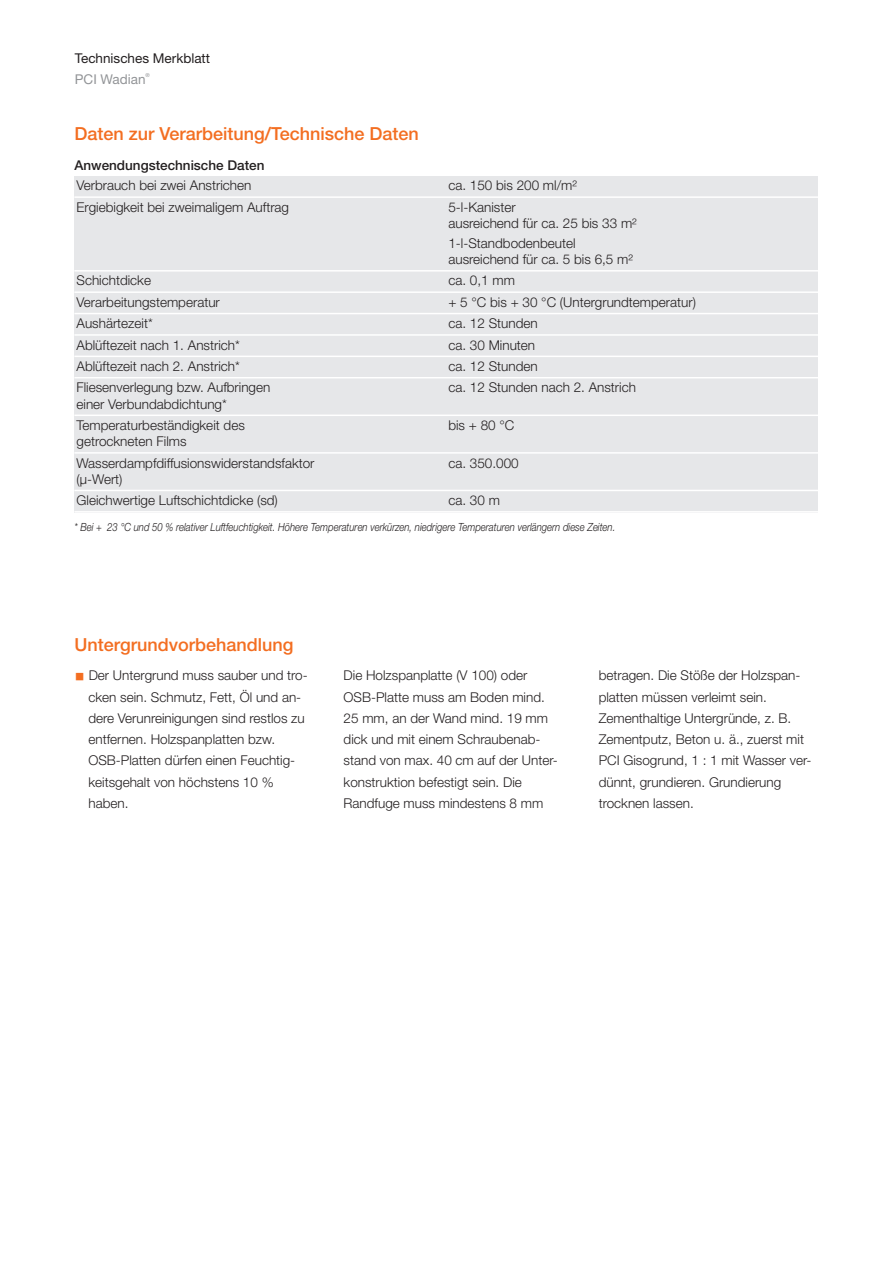
<style>
.page{position:relative;width:893px;height:1263px;background:#fff}
.page>*{position:absolute;margin:0;border:0;box-sizing:border-box;transform-origin:0 0}
.t1{font:500 18px "Helvetica Neue LT Pro";color:#f36e21}
.t2{font:300 13.5px/21.3px "Helvetica Neue LT Pro";color:#231f20}
.t3{font:500 13.5px "Helvetica Neue LT Pro";color:#231f20}
.t4{font:13.5px "Helvetica Neue LT Pro";color:#231f20}
.t5{font:13.5px "Helvetica Neue LT Pro";color:#939598}
.t6{font:italic 300 11.25px "Helvetica Neue LT Pro";color:#231f20;scale:.85 1}
.t7{font:5.4px "Helvetica Neue LT Pro";color:#939598}
.s1{font-family:"Li Gothic Med";font-weight:400;font-size:10.5px;color:#f36e21}
</style>
<div class="page">
<div style="left:74px;top:176px;width:372px;height:21px;background:#e6e7e9"></div>
<div style="left:446px;top:176px;width:372px;height:21px;background:#e6e7e9"></div>
<div style="left:74px;top:197px;width:372px;height:37px;background:#e6e7e9"></div>
<div style="left:446px;top:197px;width:372px;height:37px;background:#e6e7e9"></div>
<div style="left:74px;top:234px;width:372px;height:37px;background:#e6e7e9"></div>
<div style="left:446px;top:234px;width:372px;height:37px;background:#e6e7e9"></div>
<div style="left:74px;top:271px;width:372px;height:21px;background:#e6e7e9"></div>
<div style="left:446px;top:271px;width:372px;height:21px;background:#e6e7e9"></div>
<div style="left:74px;top:292px;width:372px;height:22px;background:#e6e7e9"></div>
<div style="left:446px;top:292px;width:372px;height:22px;background:#e6e7e9"></div>
<div style="left:74px;top:314px;width:372px;height:21px;background:#e6e7e9"></div>
<div style="left:446px;top:314px;width:372px;height:21px;background:#e6e7e9"></div>
<div style="left:74px;top:335px;width:372px;height:21px;background:#e6e7e9"></div>
<div style="left:446px;top:335px;width:372px;height:21px;background:#e6e7e9"></div>
<div style="left:74px;top:356px;width:372px;height:22px;background:#e6e7e9"></div>
<div style="left:446px;top:356px;width:372px;height:22px;background:#e6e7e9"></div>
<div style="left:74px;top:378px;width:372px;height:37px;background:#e6e7e9"></div>
<div style="left:446px;top:378px;width:372px;height:37px;background:#e6e7e9"></div>
<div style="left:74px;top:415px;width:372px;height:38px;background:#e6e7e9"></div>
<div style="left:446px;top:415px;width:372px;height:38px;background:#e6e7e9"></div>
<div style="left:74px;top:453px;width:372px;height:37px;background:#e6e7e9"></div>
<div style="left:446px;top:453px;width:372px;height:37px;background:#e6e7e9"></div>
<div style="left:74px;top:490px;width:372px;height:23px;background:#e6e7e9"></div>
<div style="left:446px;top:490px;width:372px;height:23px;background:#e6e7e9"></div>
<hr style="left:74px;top:196px;width:744px;height:2px;background:#fff">
<hr style="left:74px;top:270px;width:744px;height:2px;background:#fff">
<hr style="left:74px;top:291px;width:744px;height:2px;background:#fff">
<hr style="left:74px;top:313px;width:744px;height:1px;background:#fff">
<hr style="left:74px;top:334px;width:744px;height:2px;background:#fff">
<hr style="left:74px;top:356px;width:744px;height:1px;background:#fff">
<hr style="left:74px;top:377px;width:744px;height:1px;background:#fff">
<hr style="left:74px;top:415px;width:744px;height:1px;background:#fff">
<hr style="left:74px;top:452px;width:744px;height:2px;background:#fff">
<hr style="left:74px;top:490px;width:744px;height:1px;background:#fff">
<hr style="left:74px;top:511px;width:744px;height:2px;background:#fff">
<p class="t4" style="left:75px;top:53px;width:137px">Technisches Merkblatt</p>
<p class="t5" style="left:75px;top:74px;width:72px">PCI Wadian</p>
<p class="t7" style="left:146px;top:73px;width:6px">®</p>
<h1 class="t1" style="left:74px;top:128px;width:346px">Daten zur Verarbeitung/Technische Daten</h1>
<p class="t3" style="left:74px;top:160px;width:192px">Anwendungstechnische Daten</p>
<p class="t2" style="left:77px;top:176px;width:176px">Verbrauch bei zwei Anstrichen</p>
<p class="t2" style="left:448px;top:176px;width:130px">ca. 150 bis 200 ml/m²</p>
<p class="t2" style="left:77px;top:198px;width:214px">Ergiebigkeit bei zweimaligem Auftrag</p>
<p class="t2" style="left:448px;top:200px;width:190px;line-height:16.2px">5-l-Kanister<br>ausreichend für ca. 25 bis 33 m²</p>
<p class="t2" style="left:448px;top:236px;width:186px;line-height:16.2px">1-l-Standbodenbeutel ausreichend für ca. 5 bis 6,5 m²</p>
<p class="t2" style="left:77px;top:271px;width:76px">Schichtdicke</p>
<p class="t2" style="left:448px;top:271px;width:68px">ca. 0,1 mm</p>
<p class="t2" style="left:77px;top:293px;width:145px">Verarbeitungstemperatur</p>
<p class="t2" style="left:448px;top:293px;width:249px">+ 5 °C bis + 30 °C (Untergrundtemperatur)</p>
<p class="t2" style="left:77px;top:314px;width:78px">Aushärtezeit*</p>
<p class="t2" style="left:448px;top:314px;width:91px">ca. 12 Stunden</p>
<p class="t2" style="left:77px;top:335px;width:165px">Ablüftezeit nach 1. Anstrich*</p>
<p class="t2" style="left:448px;top:335px;width:88px">ca. 30 Minuten</p>
<p class="t2" style="left:77px;top:357px;width:165px">Ablüftezeit nach 2. Anstrich*</p>
<p class="t2" style="left:448px;top:357px;width:91px">ca. 12 Stunden</p>
<p class="t2" style="left:77px;top:381px;width:195px;line-height:16.2px">Fliesenverlegung bzw. Aufbringen einer Verbundabdichtung*</p>
<p class="t2" style="left:448px;top:378px;width:189px">ca. 12 Stunden nach 2. Anstrich</p>
<p class="t2" style="left:77px;top:418px;width:170px;line-height:16.2px">Temperaturbeständigkeit des getrockneten Films</p>
<p class="t2" style="left:448px;top:416px;width:68px">bis + 80 °C</p>
<p class="t2" style="left:77px;top:456px;width:239px;line-height:16.2px">Wasserdampfdiffusionswiderstandsfaktor (µ-Wert)</p>
<p class="t2" style="left:448px;top:453px;width:72px">ca. 350.000</p>
<p class="t2" style="left:77px;top:491px;width:203px">Gleichwertige Luftschichtdicke (sd)</p>
<p class="t2" style="left:448px;top:491px;width:53px">ca. 30 m</p>
<p class="t6" style="left:74px;top:523px;width:640px">* Bei + 23 °C und 50 % relativer Luftfeuchtigkeit. Höhere Temperaturen verkürzen, niedrigere Temperaturen verlängern diese Zeiten.</p>
<h1 class="t1" style="left:74px;top:638px;width:221px">Untergrundvorbehandlung</h1>
<p class="t2" style="left:88px;top:666px;width:221px;text-indent:-14px"><span class="s1">■</span> Der Untergrund muss sauber und tro&shy;cken sein. Schmutz, Fett, Öl und an&shy;dere Verunreinigungen sind restlos zu entfernen. Holzspanplatten bzw.<br>OSB-Platten dürfen einen Feuchtig&shy;keitsgehalt von höchstens 10 % haben.</p>
<p class="t2" style="left:344px;top:666px;width:216px">Die Holzspanplatte (V 100) oder<br>OSB-Platte muss am Boden mind.<br>25 mm, an der Wand mind. 19 mm dick und mit einem Schraubenab&shy;stand von max. 40 cm auf der Unter&shy;konstruktion befestigt sein. Die<br>Randfuge muss mindestens 8 mm</p>
<p class="t2" style="left:599px;top:666px;width:214px">betragen. Die Stöße der Holzspan&shy;platten müssen verleimt sein.<br>Zementhaltige Untergründe, z. B.<br>Zementputz, Beton u. ä., zuerst mit<br>PCI Gisogrund, 1 : 1 mit Wasser ver&shy;dünnt, grundieren. Grundierung trocknen lassen.</p>
</div>
